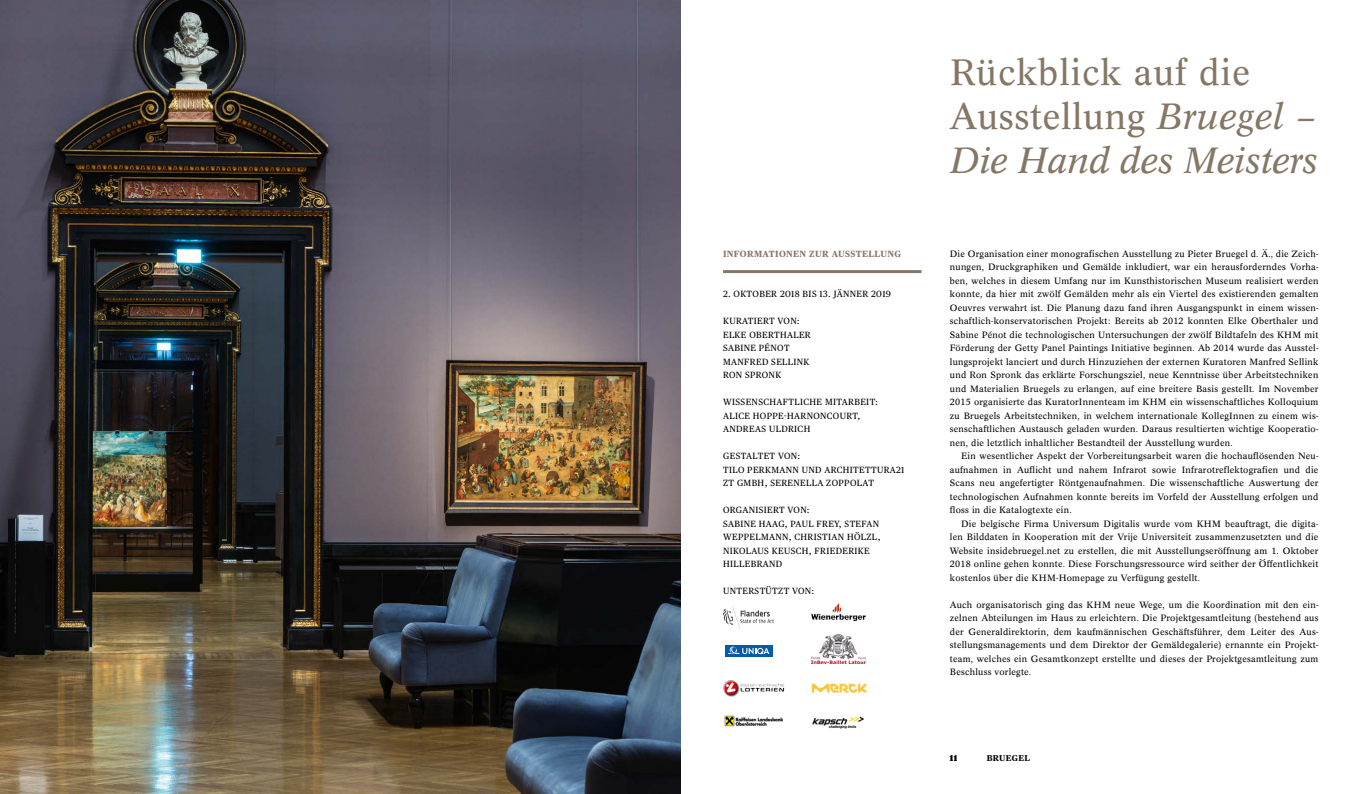
<style>
.page{position:relative;width:1361px;height:794px;background:#fff}
.page>*{position:absolute;margin:0;border:0;box-sizing:border-box;transform-origin:0 0}
.t1{font:36px/44px "Concorde BQ";letter-spacing:.015em;color:#857765}
.t2{font:9px/13.5px "Concorde BQ";letter-spacing:.025em;color:#000;text-align:justify}
.t3{font:9px/13.5px "Publico Text";letter-spacing:.04em;color:#000}
.t4{font:700 9px "Publico Text";letter-spacing:.04em;color:#857765}
.t5{font:700 8.5px "Publico Text";letter-spacing:.04em;color:#000}
.s1{font-style:italic}
</style>
<div class="page">
<img style="left:0;top:0;width:680px;height:794px">
<hr style="left:723px;top:270px;width:198px;height:3px;background:#857765">
<img style="left:723px;top:606px;width:51px;height:21px">
<img style="left:812px;top:716px;width:52px;height:13px">
<img style="left:810px;top:678px;width:60px;height:16px">
<div style="left:724px;top:645px;width:48px;height:12px;background:#005ca9"></div>
<svg style="left:728px;top:646px;width:41px;height:8px"></svg>
<img style="left:724px;top:715px;width:60px;height:12px">
<img style="left:812px;top:603px;width:54px;height:18px">
<img style="left:812px;top:633px;width:53px;height:30px">
<img style="left:723px;top:680px;width:62px;height:17px">
<p class="t4" style="left:723px;top:246px;width:39px">INFORMAT</p>
<p class="t4" style="left:775px;top:246px;width:127px">IONEN ZUR AUSSTELLUNG</p>
<p class="t3" style="left:723px;top:287px;width:169px">2. OKTOBER 2018 BIS 13. JÄNNER 2019</p>
<p class="t3" style="left:723px;top:314px;width:89px">KURATIERT VON:<br>ELKE OBERTHALER<br>SABINE PÉNOT<br>MANFRED SELLINK<br>RON SPRONK</p>
<p class="t3" style="left:723px;top:395px;width:156px">WISSENSCHAFTLICHE MITARBEIT:<br>ALICE HOPPE-HARNONCOURT,<br>ANDREAS ULDRICH</p>
<p class="t3" style="left:723px;top:449px;width:183px">GESTALTET VON:<br>TILO PERKMANN UND ARCHITETTURA21<br>ZT GMBH, SERENELLA ZOPPOLAT</p>
<p class="t3" style="left:723px;top:503px;width:159px">ORGANISIERT VON:<br>SABINE HAAG, PAUL FREY, STEFAN<br>WEPPELMANN, CHRISTIAN HÖLZL,<br>NIKOLAUS KEUSCH, FRIEDERIKE<br>HILLEBRAND</p>
<p class="t3" style="left:723px;top:584px;width:93px">UNTERSTÜTZT VON:</p>
<h1 class="t1" style="left:950px;top:50px;width:370px">Rückblick auf die<br>Ausstellung <span class="s1">Bruegel –<br>Die Hand des Meisters</span></h1>
<p class="t2" style="left:950px;top:247px;width:370px">Die Organisation einer monografischen Ausstellung zu Pieter Bruegel d. Ä., die Zeich&shy;nungen, Druckgraphiken und Gemälde inkludiert, war ein herausforderndes Vorha&shy;ben, welches in diesem Umfang nur im Kunsthistorischen Museum realisiert werden konnte, da hier mit zwölf Gemälden mehr als ein Viertel des existierenden gemalten Oeuvres verwahrt ist. Die Planung dazu fand ihren Ausgangspunkt in einem wissen&shy;schaftlich-konservatorischen Projekt: Bereits ab 2012 konnten Elke Oberthaler und Sabine Pénot die technologischen Untersuchungen der zwölf Bildtafeln des KHM mit Förderung der Getty Panel Paintings Initiative beginnen. Ab 2014 wurde das Ausstel&shy;lungsprojekt lanciert und durch Hinzuziehen der externen Kuratoren Manfred Sellink und Ron Spronk das erklärte Forschungsziel, neue Kenntnisse über Arbeitstechniken und Materialien Bruegels zu erlangen, auf eine breitere Basis gestellt. Im November 2015 organisierte das KuratorInnenteam im KHM ein wissenschaftliches Kolloquium zu Bruegels Arbeitstechniken, in welchem internationale KollegInnen zu einem wis&shy;senschaftlichen Austausch geladen wurden. Daraus resultierten wichtige Kooperatio&shy;nen, die letztlich inhaltlicher Bestandteil der Ausstellung wurden.</p>
<p class="t2" style="left:950px;top:449px;width:370px;text-indent:11px">Ein wesentlicher Aspekt der Vorbereitungsarbeit waren die hochauflösenden Neu&shy;aufnahmen in Auflicht und nahem Infrarot sowie Infrarotreflektografien und die Scans neu angefertigter Röntgenaufnahmen. Die wissenschaftliche Auswertung der technologischen Aufnahmen konnte bereits im Vorfeld der Ausstellung erfolgen und floss in die Katalogtexte ein.</p>
<p class="t2" style="left:950px;top:517px;width:370px;text-indent:11px">Die belgische Firma Universum Digitalis wurde vom KHM beauftragt, die digita&shy;len Bilddaten in Kooperation mit der Vrije Universiteit zusammenzusetzten und die Website insidebruegel.net zu erstellen, die mit Ausstellungseröffnung am 1. Oktober 2018 online gehen konnte. Diese Forschungsressource wird seither der Öffentlichkeit kostenlos über die KHM-Homepage zu Verfügung gestellt.</p>
<p class="t2" style="left:950px;top:598px;width:370px">Auch organisatorisch ging das KHM neue Wege, um die Koordination mit den ein&shy;zelnen Abteilungen im Haus zu erleichtern. Die Projektgesamtleitung (bestehend aus der Generaldirektorin, dem kaufmännischen Geschäftsführer, dem Leiter des Aus&shy;stellungsmanagements und dem Direktor der Gemäldegalerie) ernannte ein Projekt&shy;team, welches ein Gesamtkonzept erstellte und dieses der Projektgesamtleitung zum Beschluss vorlegte.</p>
<p class="t5" style="left:950px;top:751px;width:9px">11</p>
<p class="t5" style="left:987px;top:751px;width:45px">BRUEGEL</p>
</div>
